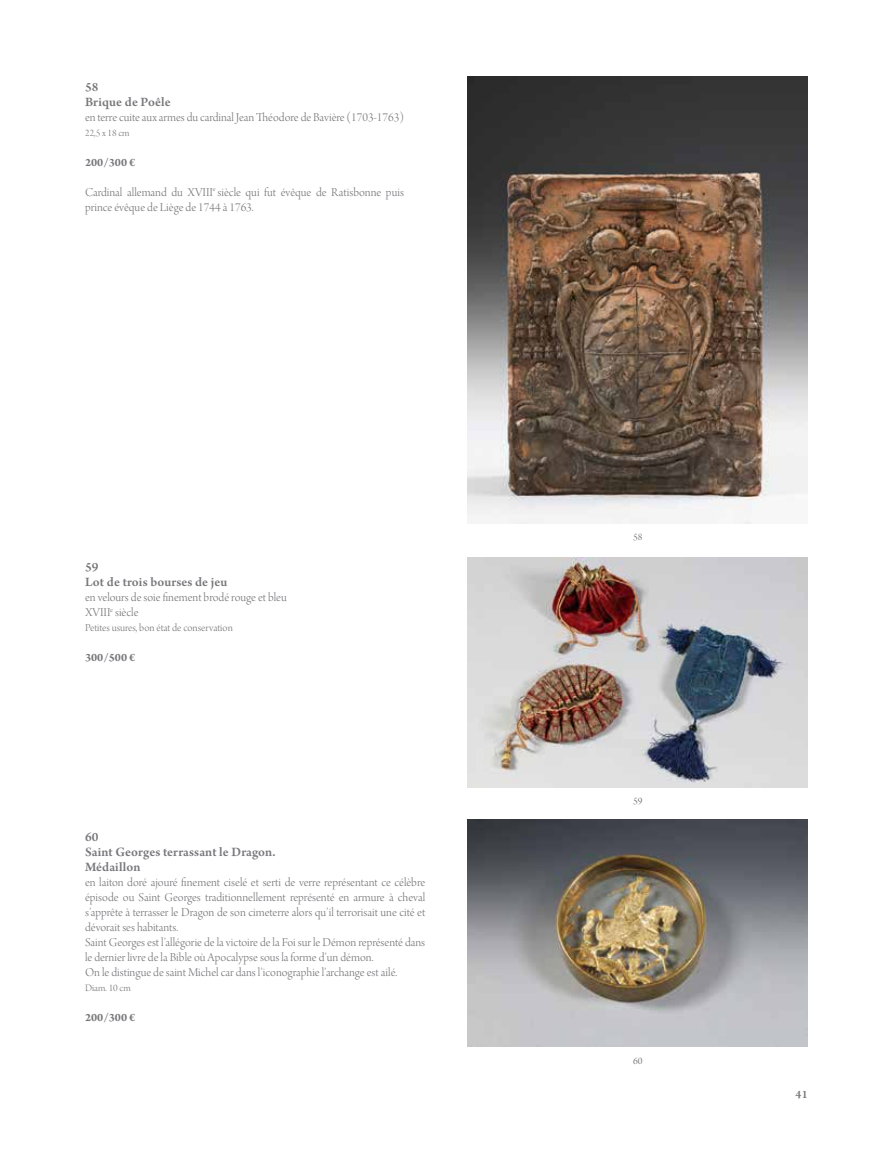
<style>
.page{position:relative;width:893px;height:1149px;background:#fff}
.page>*{position:absolute;margin:0;border:0;box-sizing:border-box;transform-origin:0 0}
.t1{font:600 13.5px/15px "Arno Pro";letter-spacing:.01em;color:#78777b}
.t2{font:12.75px/15px "Arno Pro Light Display";color:#78777b}
.t3{font:700 12px "Arno Pro";color:#78777b}
.t4{font:600 12px "Arno Pro";color:#77777a}
.t5{font:11.25px "Arno Pro Light Display";color:#78777b}
.t6{font:10.5px "Arno Pro Light Display";color:#78777b}
.t7{font:10.5px "Arno Pro Display";color:#78777b}
</style>
<div class="page">
<img style="left:468px;top:77px;width:340px;height:446px">
<img style="left:468px;top:557px;width:340px;height:229px">
<img style="left:468px;top:819px;width:340px;height:227px">
<p class="t1" style="left:85px;top:80px;width:87px">58<br>Brique de Poêle</p>
<p class="t2" style="left:85px;top:110px;width:320px">en terre cuite aux armes du cardinal Jean Théodore de Bavière (1703-1763)</p>
<p class="t6" style="left:85px;top:127px;width:46px">22,5 x 18 cm</p>
<p class="t3" style="left:85px;top:155px;width:52px">200/300 €</p>
<p class="t2" style="left:85px;top:185px;width:320px">Cardinal allemand du XVIII<sup>e</sup> siècle qui fut évêque de Ratisbonne puis prince évêque de Liège de 1744 à 1763.</p>
<p class="t1" style="left:85px;top:560px;width:144px">59<br>Lot de trois bourses de jeu</p>
<p class="t2" style="left:85px;top:590px;width:203px">en velours de soie finement brodé rouge et bleu<br>XVIII<sup>e</sup> siècle</p>
<p class="t5" style="left:85px;top:621px;width:149px">Petites usures, bon état de conservation</p>
<p class="t3" style="left:85px;top:650px;width:52px">300/500 €</p>
<p class="t1" style="left:85px;top:830px;width:192px">60<br>Saint Georges terrassant le Dragon.<br>Médaillon</p>
<p class="t2" style="left:85px;top:875px;width:342px">en laiton doré ajouré finement ciselé et serti de verre représentant ce célèbre épisode ou Saint Georges traditionnellement représenté en armure à cheval s’apprête à terrasser le Dragon de son cimeterre alors qu’il terrorisait une cité et dévorait ses habitants.<br>Saint Georges est l’allégorie de la victoire de la Foi sur le Démon représenté dans le dernier livre de la Bible où Apocalypse sous la forme d’un démon.<br>On le distingue de saint Michel car dans l’iconographie l’archange est ailé.</p>
<p class="t6" style="left:85px;top:982px;width:47px">Diam. 10 cm</p>
<p class="t3" style="left:85px;top:1010px;width:52px">200/300 €</p>
<p class="t7" style="left:633px;top:531px;width:11px">58</p>
<p class="t7" style="left:633px;top:795px;width:11px">59</p>
<p class="t7" style="left:633px;top:1054px;width:11px">60</p>
<p class="t4" style="left:796px;top:1086px;width:14px">41</p>
</div>
